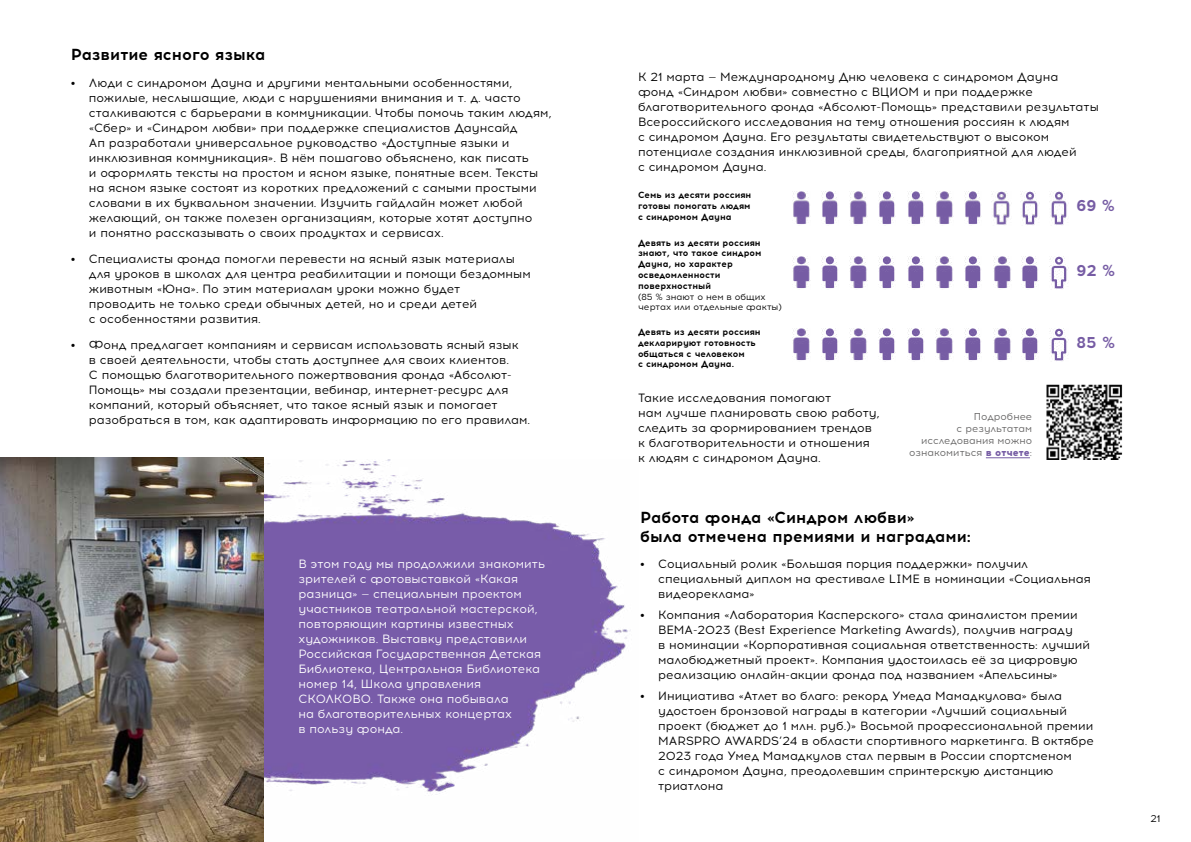
<style>
.page{position:relative;width:1191px;height:842px;background:#fff}
.page>*{position:absolute;margin:0;border:0;box-sizing:border-box;transform-origin:0 0}
.t1{font:700 16px/19.2px "Acrom";color:#000}
.t2{font:700 16px "Acrom";color:#765ca4}
.t3{font:12px/15px "Acrom";color:#000}
.t4{font:12px/15px "Acrom";color:#fff}
.t5{font:10px/12px "Acrom";color:#646363;text-align:right}
.t6{font:10px "Acrom";color:#000}
.t7{font:700 9px/10.8px "Acrom";color:#000}
.t8{font:9px/10.8px "Acrom";color:#000}
.s1{font-weight:800;color:#765ca4}
</style>
<div class="page">
<img style="left:264px;top:460px;width:367px;height:335px">
<img style="left:0;top:458px;width:264px;height:384px">
<hr style="left:986px;top:457px;width:44px;height:1px;background:#765ca4">
<img style="left:1049px;top:191px;width:18px;height:34px">
<img style="left:1049px;top:256px;width:18px;height:33px">
<img style="left:1049px;top:328px;width:18px;height:33px">
<img style="left:1020px;top:191px;width:18px;height:34px">
<img style="left:991px;top:191px;width:19px;height:34px">
<img style="left:822px;top:191px;width:16px;height:34px">
<img style="left:821px;top:256px;width:17px;height:33px">
<img style="left:821px;top:328px;width:17px;height:33px">
<img style="left:793px;top:191px;width:17px;height:34px">
<img style="left:792px;top:256px;width:18px;height:33px">
<img style="left:792px;top:328px;width:18px;height:33px">
<img style="left:850px;top:191px;width:17px;height:34px">
<img style="left:850px;top:256px;width:17px;height:33px">
<img style="left:850px;top:328px;width:17px;height:33px">
<img style="left:879px;top:191px;width:16px;height:34px">
<img style="left:878px;top:256px;width:18px;height:33px">
<img style="left:878px;top:328px;width:18px;height:33px">
<img style="left:908px;top:191px;width:16px;height:34px">
<img style="left:907px;top:256px;width:17px;height:33px">
<img style="left:907px;top:328px;width:17px;height:33px">
<img style="left:936px;top:191px;width:17px;height:34px">
<img style="left:935px;top:256px;width:18px;height:33px">
<img style="left:935px;top:328px;width:18px;height:33px">
<img style="left:965px;top:191px;width:16px;height:34px">
<img style="left:964px;top:256px;width:17px;height:33px">
<img style="left:994px;top:256px;width:17px;height:33px">
<img style="left:1021px;top:256px;width:17px;height:33px">
<img style="left:964px;top:328px;width:17px;height:33px">
<img style="left:994px;top:328px;width:17px;height:33px">
<img style="left:1021px;top:328px;width:17px;height:33px">
<img style="left:1046px;top:384px;width:77px;height:76px">
<h1 class="t1" style="left:71px;top:45px;width:196px">Развитие ясного языка</h1>
<p class="t3" style="left:89px;top:75px;width:464px;text-indent:-18px">• Люди с синдромом Дауна и другими ментальными особенностями, пожилые, неслышащие, люди с нарушениями внимания и т. д. часто сталкиваются с барьерами в коммуникации. Чтобы помочь таким людям, «Сбер» и «Синдром любви» при поддержке специалистов Даунсайд<br>Ап разработали универсальное руководство «Доступные языки и инклюзивная коммуникация». В нём пошагово объяснено, как писать<br>и оформлять тексты на простом и ясном языке, понятные всем. Тексты на ясном языке состоят из коротких предложений с самыми простыми словами в их буквальном значении. Изучить гайдлайн может любой желающий, он также полезен организациям, которые хотят доступно<br>и понятно рассказывать о своих продуктах и сервисах.</p>
<p class="t3" style="left:89px;top:252px;width:443px;text-indent:-18px">• Специалисты фонда помогли перевести на ясный язык материалы для уроков в школах для центра реабилитации и помощи бездомным животным «Юна». По этим материалам уроки можно будет<br>проводить не только среди обычных детей, но и среди детей<br>с особенностями развития.</p>
<p class="t3" style="left:89px;top:338px;width:443px;text-indent:-18px">• Фонд предлагает компаниям и сервисам использовать ясный язык<br>в своей деятельности, чтобы стать доступнее для своих клиентов.<br>С помощью благотворительного пожертвования фонда «Абсолют-Помощь» мы создали презентации, вебинар, интернет-ресурс для компаний, который объясняет, что такое ясный язык и помогает разобраться в том, как адаптировать информацию по его правилам.</p>
<p class="t4" style="left:298px;top:557px;width:248px">В этом году мы продолжили знакомить зрителей с фотовыставкой «Какая разница» — специальным проектом участников театральной мастерской, повторяющим картины известных художников. Выставку представили<br>Российская Государственная Детская<br>Библиотека, Центральная Библиотека номер 14, Школа управления<br>СКОЛКОВО. Также она побывала<br>на благотворительных концертах<br>в пользу фонда.</p>
<p class="t3" style="left:638px;top:70px;width:462px">К 21 марта — Международному Дню человека с синдромом Дауна<br>фонд «Синдром любви» совместно с ВЦИОМ и при поддержке благотворительного фонда «Абсолют-Помощь» представили результаты Всероссийского исследования на тему отношения россиян к людям<br>с синдромом Дауна. Его результаты свидетельствуют о высоком потенциале создания инклюзивной среды, благоприятной для людей<br>с синдромом Дауна.</p>
<p class="t7" style="left:638px;top:190px;width:115px;text-align:justify">Cемь из десяти россиян готовы помогать людям с синдромом Дауна</p>
<p class="t7" style="left:638px;top:237px;width:125px">Девять из десяти россиян знают, что такое синдром<br>Дауна, но характер осведомленности поверхностный</p>
<p class="t8" style="left:638px;top:291px;width:145px">(85 % знают о нем в общих чертах или отдельные факты)</p>
<p class="t7" style="left:638px;top:326px;width:124px">Девять из десяти россиян декларируют готовность общаться с человеком<br>с синдромом Дауна.</p>
<p class="t3" style="left:638px;top:390px;width:243px">Такие исследования помогают<br>нам лучше планировать свою работу, следить за формированием трендов к благотворительности и отношения<br>к людям с синдромом Дауна.</p>
<p class="t5" style="left:909px;top:410px;width:124px">Подробнее<br>с результатам исследования можно ознакомиться <span class="s1">в отчете</span>:</p>
<h1 class="t2" style="left:1076px;top:195px;width:40px">69 %</h1>
<h1 class="t2" style="left:1076px;top:259px;width:40px">92 %</h1>
<h1 class="t2" style="left:1076px;top:331px;width:40px">85 %</h1>
<h1 class="t1" style="left:640px;top:508px;width:332px">Работа фонда «Синдром любви»<br>была отмечена премиями и наградами:</h1>
<p class="t3" style="left:658px;top:557px;width:434px;text-indent:-18px">• Социальный ролик «Большая порция поддержки» получил специальный диплом на фестивале LIME в номинации «Социальная видеореклама»</p>
<p class="t3" style="left:658px;top:608px;width:433px;text-indent:-18px">• Компания «Лаборатория Касперского» стала финалистом премии BEMA-2023 (Best Experience Marketing Awards), получив награду<br>в номинации «Корпоративная социальная ответственность: лучший малобюджетный проект». Компания удостоилась её за цифровую реализацию онлайн-акции фонда под названием «Апельсины»</p>
<p class="t3" style="left:658px;top:688px;width:437px;text-indent:-18px">• Инициатива «Атлет во благо: рекорд Умеда Мамадкулова» была удостоен бронзовой награды в категории «Лучший социальный проект (бюджет до 1 млн. руб.)» Восьмой профессиональной премии MARSPRO AWARDS’24 в области спортивного маркетинга. В октябре 2023 года Умед Мамадкулов стал первым в России спортсменом<br>с синдромом Дауна, преодолевшим спринтерскую дистанцию триатлона</p>
<p class="t6" style="left:1150px;top:812px;width:12px">21</p>
</div>
